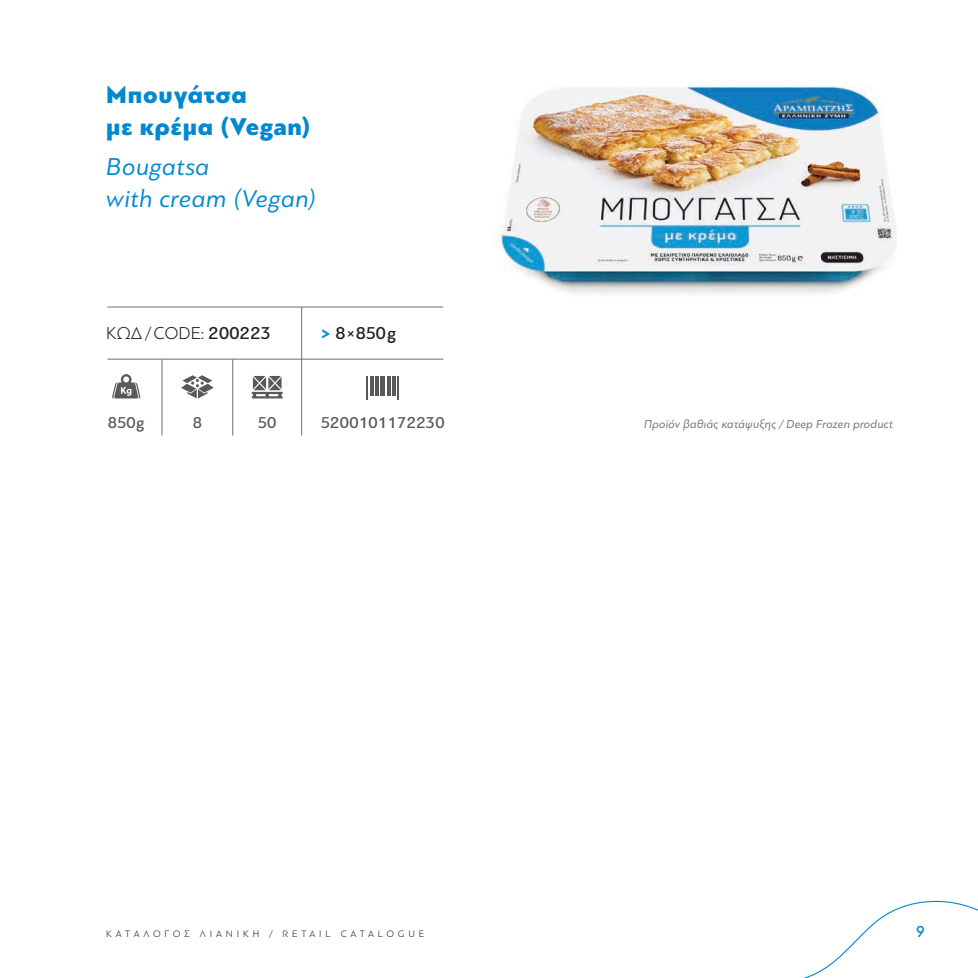
<style>
.page{position:relative;width:978px;height:978px;background:#fff}
.page>*{position:absolute;margin:0;border:0;box-sizing:border-box;transform-origin:0 0}
.t1{font:italic 25.5px/31.5px "PF Bague Sans Pro";letter-spacing:.015em;color:#0089d0}
.t2{font:900 25.5px/31.5px "PF Bague Sans Pro";letter-spacing:.03em;color:#0089d0}
.t3{font:300 18px "PF Bague Sans Pro";color:#231f20}
.t4{font:500 18px "PF Bague Sans Pro";color:#231f20}
.t5{font:500 16.5px "PF Bague Sans Pro";letter-spacing:.02em;color:#58595b}
.t6{font:16.5px "Futura Gr Medium";color:#0089d0}
.t7{font:italic 12px "PF Bague Sans Pro";letter-spacing:.02em;color:#6d6f71}
.t8{font:300 9.75px "PF Bague Sans Pro";letter-spacing:.4em;color:#231f20}
.s1{font-weight:500}
.s2{font-weight:900;color:#0089d0}
</style>
<div class="page">
<svg style="left:181px;top:375px;width:33px;height:23px"></svg>
<svg style="left:252px;top:376px;width:31px;height:22px"></svg>
<hr style="left:366px;top:376px;width:2px;height:24px;background:#58595b">
<hr style="left:370px;top:376px;width:3px;height:20px;background:#58595b">
<hr style="left:375px;top:376px;width:3px;height:20px;background:#58595b">
<hr style="left:381px;top:376px;width:4px;height:20px;background:#58595b">
<hr style="left:387px;top:376px;width:3px;height:20px;background:#58595b">
<hr style="left:392px;top:376px;width:3px;height:20px;background:#58595b">
<svg style="left:398px;top:376px;width:1px;height:24px"></svg>
<hr style="left:107px;top:359px;width:336px;height:1px;background:#6d6f71">
<hr style="left:107px;top:307px;width:336px;height:1px;background:#6d6f71">
<hr style="left:162px;top:359px;width:1px;height:77px;background:#6d6f71">
<hr style="left:232px;top:359px;width:1px;height:77px;background:#6d6f71">
<hr style="left:301px;top:307px;width:1px;height:129px;background:#6d6f71">
<img style="left:492px;top:86px;width:405px;height:208px">
<svg style="left:806px;top:900px;width:171px;height:77px"></svg>
<svg style="left:112px;top:374px;width:28px;height:24px"></svg>
<h1 class="t2" style="left:106px;top:80px;width:205px">Μπουγάτσα<br>με κρέμα (Vegan)</h1>
<h1 class="t1" style="left:106px;top:151px;width:211px">Bougatsa<br>with cream (Vegan)</h1>
<h2 class="t3" style="left:106px;top:323px;width:166px">ΚΩΔ / CODE: <span class="s1">200223</span></h2>
<h2 class="t4" style="left:321px;top:323px;width:77px"><span class="s2">&gt;</span> 8×850g</h2>
<h3 class="t5" style="left:108px;top:413px;width:38px">850g</h3>
<h3 class="t5" style="left:193px;top:413px;width:11px">8</h3>
<h3 class="t5" style="left:258px;top:413px;width:20px">50</h3>
<h3 class="t5" style="left:321px;top:413px;width:126px">5200101172230</h3>
<p class="t8" style="left:106px;top:928px;width:319px">ΚΑΤΑΛΟΓΟΣ ΛΙΑΝΙΚΗ / RETAIL CATALOGUE</p>
<p class="t7" style="left:644px;top:417px;width:250px">Προϊόν βαθιάς κατάψυξης / Deep Frozen product</p>
<h3 class="t6" style="left:916px;top:922px;width:11px">9</h3>
</div>
